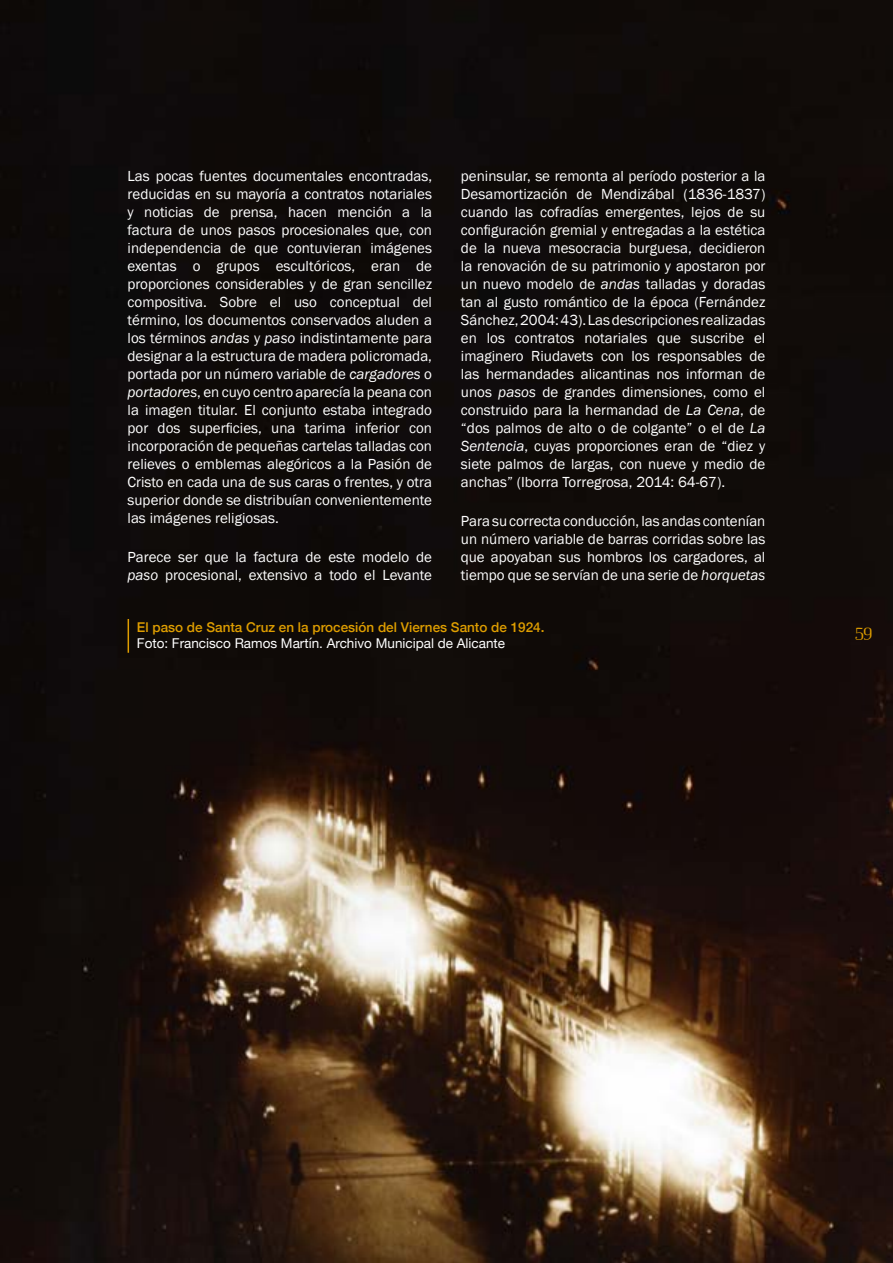
<style>
.page{position:relative;width:893px;height:1263px;background:#fff}
.page>*{position:absolute;margin:0;border:0;box-sizing:border-box;transform-origin:0 0}
.t1{font:18px "Bodonitown";color:#df9e00}
.t2{font:15px/18px "Franklin Gothic";color:#fff;text-align:justify}
.t3{font:500 13.5px "Helvetica Neue";color:#df9e00}
.t4{font:13.5px "Helvetica Neue";color:#fff}
.s1{font-style:italic}
</style>
<div class="page">
<img style="left:0;top:0;width:893px;height:1263px">
<hr style="left:128px;top:619px;width:1px;height:34px;background:#df9e00">
<p class="t2" style="left:461px;top:167px;width:306px">peninsular, se remonta al período posterior a la Desamortización de Mendizábal (1836-1837) cuando las cofradías emergentes, lejos de su configuración gremial y entregadas a la estética de la nueva mesocracia burguesa, decidieron la renovación de su patrimonio y apostaron por un nuevo modelo de <span class="s1">andas</span> talladas y doradas tan al gusto romántico de la época (Fernández Sánchez, 2004: 43). Las descripciones realizadas en los contratos notariales que suscribe el imaginero Riudavets con los responsables de las hermandades alicantinas nos informan de unos <span class="s1">pasos</span> de grandes dimensiones, como el construido para la hermandad de <span class="s1">La Cena</span>, de “dos palmos de alto o de colgante” o el de <span class="s1">La Sentencia</span>, cuyas proporciones eran de “diez y siete palmos de largas, con nueve y medio de anchas” (Iborra Torregrosa, 2014: 64-67).</p>
<p class="t2" style="left:461px;top:512px;width:306px">Para su correcta conducción, las andas contenían un número variable de barras corridas sobre las que apoyaban sus hombros los cargadores, al tiempo que se servían de una serie de <span class="s1">horquetas</span></p>
<p class="t3" style="left:137px;top:616px;width:409px">El paso de Santa Cruz en la procesión del Viernes Santo de 1924.</p>
<p class="t4" style="left:137px;top:634px;width:370px">Foto: Francisco Ramos Martín. Archivo Municipal de Alicante</p>
<p class="t2" style="left:128px;top:167px;width:306px">Las pocas fuentes documentales encontradas, reducidas en su mayoría a contratos notariales y noticias de prensa, hacen mención a la factura de unos pasos procesionales que, con independencia de que contuvieran imágenes exentas o grupos escultóricos, eran de proporciones considerables y de gran sencillez compositiva. Sobre el uso conceptual del término, los documentos conservados aluden a los términos <span class="s1">andas</span> y <span class="s1">paso</span> indistintamente para designar a la estructura de madera policromada, portada por un número variable de <span class="s1">cargadores</span> o <span class="s1">portadores</span>, en cuyo centro aparecía la peana con la imagen titular. El conjunto estaba integrado por dos superficies, una tarima inferior con incorporación de pequeñas cartelas talladas con relieves o emblemas alegóricos a la Pasión de Cristo en cada una de sus caras o frentes, y otra superior donde se distribuían convenientemente las imágenes religiosas.</p>
<p class="t2" style="left:128px;top:548px;width:306px">Parece ser que la factura de este modelo de <span class="s1">paso</span> procesional, extensivo a todo el Levante</p>
<p class="t1" style="left:855px;top:623px;width:19px">59</p>
</div>
